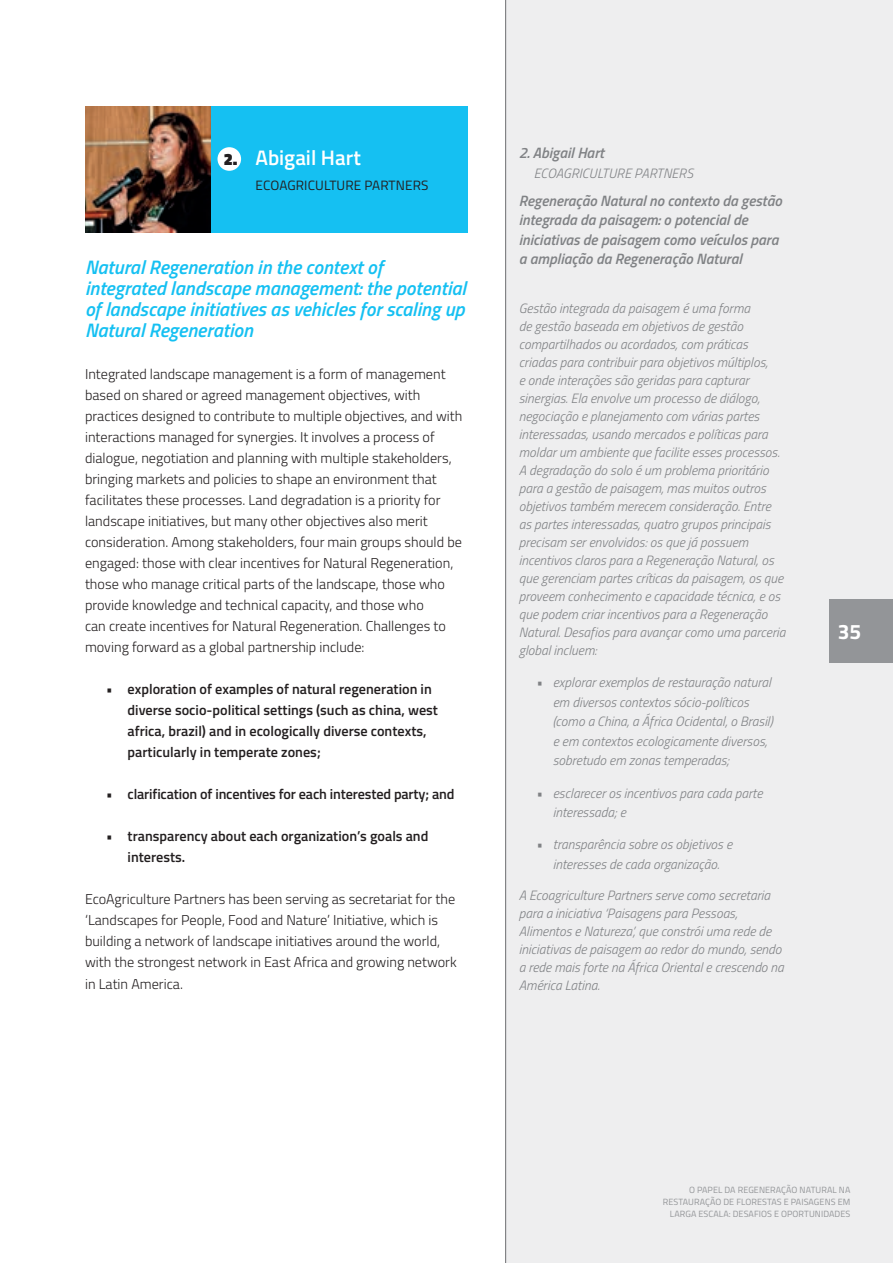
<style>
.page{position:relative;width:893px;height:1263px;background:#fff}
.page>*{position:absolute;margin:0;border:0;box-sizing:border-box;transform-origin:0 0}
.t1{font:600 21px "Titillium";color:#fff}
.t2{font:700 21px "Titillium";color:#fff}
.t3{font:italic 600 19.5px/21px "Titillium";color:#15c0f2}
.t4{font:italic 600 15px/19.5px "Titillium";color:#808285}
.t5{font:300 14.25px/21px "Titillium";color:#231f20}
.t6{font:600 14.25px/21px "Titillium";color:#231f20}
.t7{font:italic 300 13.5px/18px "Titillium";color:#808285}
.t8{font:13.5px "Titillium";letter-spacing:.01em;color:#231f20}
.t9{font:9px/12px "Titillium";letter-spacing:.01em;color:#939598;text-align:right}
.s1{font-weight:900;font-size:16.5px;color:#231f20}
</style>
<div class="page">
<div style="left:506px;top:0;width:387px;height:1263px;background:#eeeeef"></div>
<hr style="left:505px;top:0;width:1px;height:1263px;background:#6c6d70">
<div style="left:829px;top:600px;width:64px;height:63px;background:#939598"></div>
<div style="left:211px;top:106px;width:257px;height:126px;background:#15c0f2"></div>
<div style="left:217px;top:147px;width:24px;height:24px;background:#fff;border-radius:50%"></div>
<img style="left:85px;top:106px;width:126px;height:126px">
<h1 class="t1" style="left:224px;top:142px;width:139px"><span class="s1">2.</span> Abigail Hart</h1>
<p class="t8" style="left:256px;top:175px;width:174px">ECOAGRICULTURE PARTNERS</p>
<h2 class="t3" style="left:85px;top:256px;width:383px">Natural Regeneration in the context of integrated landscape management: the potential of landscape initiatives as vehicles for scaling up Natural Regeneration</h2>
<p class="t5" style="left:85px;top:363px;width:379px">Integrated landscape management is a form of management based on shared or agreed management objectives, with practices designed to contribute to multiple objectives, and with interactions managed for synergies. It involves a process of dialogue, negotiation and planning with multiple stakeholders, bringing markets and policies to shape an environment that facilitates these processes. Land degradation is a priority for landscape initiatives, but many other objectives also merit consideration. Among stakeholders, four main groups should be engaged: those with clear incentives for Natural Regeneration, those who manage critical parts of the landscape, those who provide knowledge and technical capacity, and those who<br>can create incentives for Natural Regeneration. Challenges to moving forward as a global partnership include:</p>
<p class="t6" style="left:128px;top:678px;width:312px;text-indent:-21px">• exploration of examples of natural regeneration in diverse socio-political settings (such as china, west africa, brazil) and in ecologically diverse contexts, particularly in temperate zones;</p>
<p class="t6" style="left:106px;top:783px;width:350px">• clarification of incentives for each interested party; and</p>
<p class="t6" style="left:128px;top:825px;width:302px;text-indent:-21px">• transparency about each organization’s goals and interests.</p>
<p class="t5" style="left:85px;top:888px;width:373px">EcoAgriculture Partners has been serving as secretariat for the ‘Landscapes for People, Food and Nature’ Initiative, which is building a network of landscape initiatives around the world, with the strongest network in East Africa and growing network in Latin America.</p>
<p class="t4" style="left:519px;top:143px;width:87px">2. Abigail Hart</p>
<p class="t7" style="left:534px;top:164px;width:162px">ECOAGRICULTURE PARTNERS</p>
<p class="t4" style="left:519px;top:190px;width:265px">Regeneração Natural no contexto da gestão integrada da paisagem: o potencial de iniciativas de paisagem como veículos para a ampliação da Regeneração Natural</p>
<p class="t7" style="left:519px;top:299px;width:268px">Gestão integrada da paisagem é uma forma<br>de gestão baseada em objetivos de gestão compartilhados ou acordados, com práticas criadas para contribuir para objetivos múltiplos,<br>e onde interações são geridas para capturar sinergias. Ela envolve um processo de diálogo, negociação e planejamento com várias partes interessadas, usando mercados e políticas para moldar um ambiente que facilite esses processos.<br>A degradação do solo é um problema prioritário para a gestão de paisagem, mas muitos outros objetivos também merecem consideração. Entre as partes interessadas, quatro grupos principais precisam ser envolvidos: os que já possuem incentivos claros para a Regeneração Natural, os que gerenciam partes críticas da paisagem, os que proveem conhecimento e capacidade técnica, e os que podem criar incentivos para a Regeneração Natural. Desafios para avançar como uma parceria global incluem:</p>
<p class="t7" style="left:553px;top:672px;width:222px;line-height:19.5px;text-indent:-17px">• explorar exemplos de restauração natural em diversos contextos sócio-políticos (como a China, a África Ocidental, o Brasil) e em contextos ecologicamente diversos, sobretudo em zonas temperadas;</p>
<p class="t7" style="left:553px;top:782px;width:211px;line-height:19.5px;text-indent:-17px">• esclarecer os incentivos para cada parte interessada; e</p>
<p class="t7" style="left:536px;top:834px;width:198px;line-height:19.5px;text-align:center">• transparência sobre os objetivos e interesses de cada organização.</p>
<p class="t7" style="left:519px;top:885px;width:267px">A Ecoagriculture Partners serve como secretaria para a iniciativa ‘Paisagens para Pessoas, Alimentos e Natureza’, que constrói uma rede de iniciativas de paisagem ao redor do mundo, sendo a rede mais forte na África Oriental e crescendo na América Latina.</p>
<h1 class="t2" style="left:838px;top:616px;width:25px">35</h1>
<p class="t9" style="left:663px;top:1183px;width:189px">O PAPEL DA REGENERAÇÃO NATURAL NA<br>RESTAURAÇÃO DE FLORESTAS E PAISAGENS EM<br>LARGA ESCALA: DESAFIOS E OPORTUNIDADES</p>
</div>
